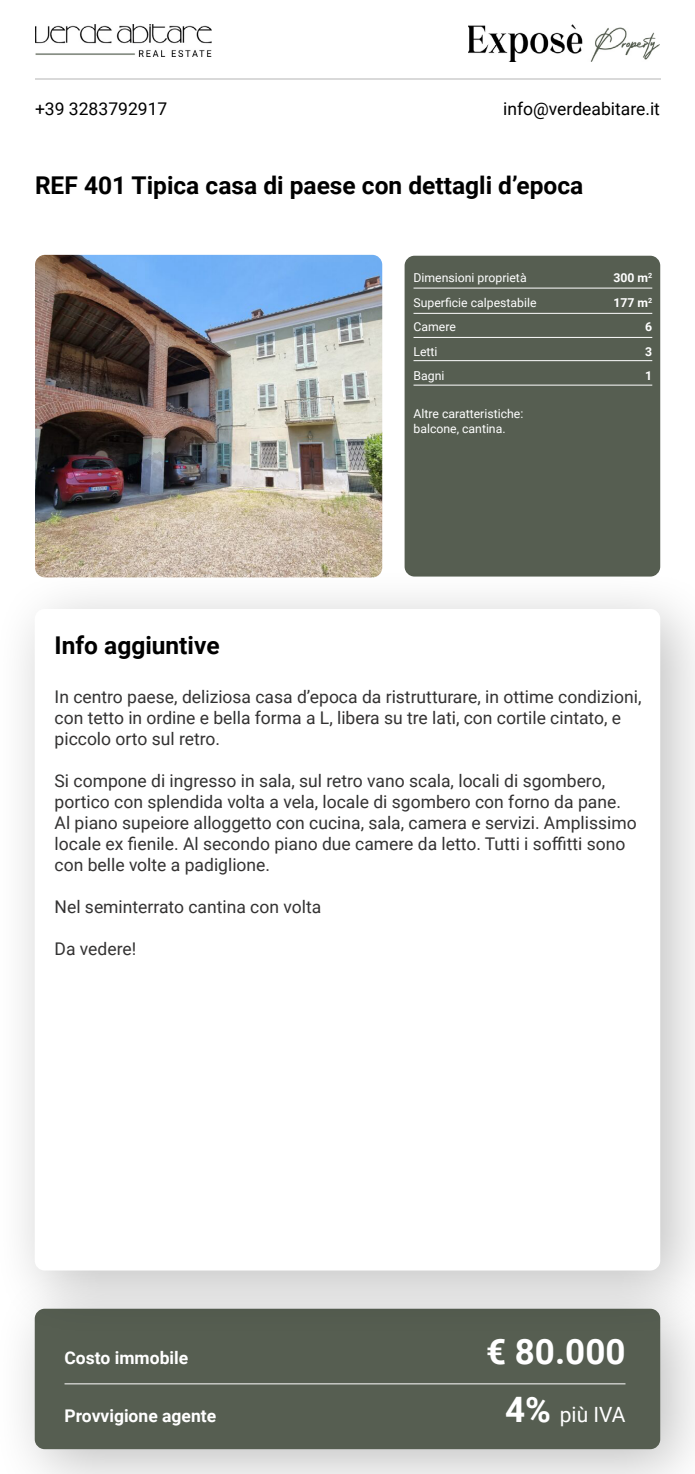
<style>
.page{position:relative;width:695px;height:1474px;background:#fff}
.page>*{position:absolute;margin:0;border:0;box-sizing:border-box;transform-origin:0 0}
.t1{font:700 35px "Roboto";color:#fff}
.t2{font:700 24.5px "Roboto";color:#000}
.t3{font:21px "Roboto";color:#fff}
.t4{font:17.5px/21px "Roboto";color:#333232}
.t5{font:17.5px "Roboto";color:#000}
.t6{font:700 17.5px "Roboto";color:#fff}
.t7{font:12.25px/14.7px "Roboto";color:#fff}
.t8{font:700 12.25px "Roboto";color:#fff}
.s1{font-weight:700;font-size:35px}
</style>
<div class="page">
<img style="left:35px;top:25px;width:176px;height:31px">
<img style="left:469px;top:25px;width:190px;height:36px">
<img style="left:35px;top:255px;width:347px;height:310px">
<div style="left:404px;top:256px;width:256px;height:320px;background:#565e51;border-radius:10px"></div>
<div style="left:0;top:1265px;width:694px;height:208px;background:#000;opacity:.25"></div>
<div style="left:35px;top:1308px;width:625px;height:141px;background:#565e51;border-radius:10px"></div>
<div style="left:0;top:565px;width:694px;height:773px;background:#000;opacity:.25"></div>
<div style="left:35px;top:609px;width:625px;height:661px;background:#fff;border-radius:10px"></div>
<hr style="left:413px;top:288px;width:239px;height:1px;background:#fff">
<hr style="left:413px;top:313px;width:239px;height:1px;background:#fff">
<hr style="left:413px;top:337px;width:239px;height:1px;background:#fff">
<hr style="left:413px;top:360px;width:239px;height:1px;background:#fff">
<hr style="left:64px;top:1383px;width:561px;height:1px;background:#fff">
<hr style="left:413px;top:385px;width:239px;height:1px;background:#fff">
<p class="t5" style="left:35px;top:96px;width:134px">+39 3283792917</p>
<p class="t5" style="left:503px;top:96px;width:158px">info@verdeabitare.it</p>
<h2 class="t2" style="left:35px;top:168px;width:549px">REF 401 Tipica casa di paese con dettagli d’epoca</h2>
<h2 class="t2" style="left:55px;top:627px;width:166px">Info aggiuntive</h2>
<p class="t7" style="left:413px;top:270px;width:115px">Dimensioni proprietà</p>
<p class="t8" style="left:613px;top:269px;width:40px">300 m<sup>2</sup></p>
<p class="t7" style="left:413px;top:294px;width:124px">Superficie calpestabile</p>
<p class="t8" style="left:613px;top:294px;width:40px">177 m<sup>2</sup></p>
<p class="t7" style="left:413px;top:319px;width:44px">Camere</p>
<p class="t8" style="left:645px;top:318px;width:9px">6</p>
<p class="t7" style="left:413px;top:343px;width:26px">Letti</p>
<p class="t8" style="left:645px;top:343px;width:9px">3</p>
<p class="t7" style="left:413px;top:368px;width:32px">Bagni</p>
<p class="t8" style="left:645px;top:367px;width:9px">1</p>
<p class="t7" style="left:413px;top:406px;width:111px">Altre caratteristiche: balcone, cantina.</p>
<p class="t4" style="left:55px;top:685px;width:588px">In centro paese, deliziosa casa d’epoca da ristrutturare, in ottime condizioni, con tetto in ordine e bella forma a L, libera su tre lati, con cortile cintato, e piccolo orto sul retro.</p>
<p class="t4" style="left:55px;top:769px;width:583px">Si compone di ingresso in sala, sul retro vano scala, locali di sgombero, portico con splendida volta a vela, locale di sgombero con forno da pane.<br>Al piano supeiore alloggetto con cucina, sala, camera e servizi. Amplissimo locale ex fienile. Al secondo piano due camere da letto. Tutti i soffitti sono con belle volte a padiglione.</p>
<p class="t4" style="left:55px;top:895px;width:268px">Nel seminterrato cantina con volta</p>
<p class="t4" style="left:55px;top:937px;width:83px">Da vedere!</p>
<p class="t6" style="left:64px;top:1345px;width:125px">Costo immobile</p>
<h1 class="t1" style="left:486px;top:1327px;width:141px">€ 80.000</h1>
<p class="t6" style="left:64px;top:1403px;width:153px">Provvigione agente</p>
<p class="t3" style="left:505px;top:1399px;width:122px"><span class="s1">4%</span> più IVA</p>
</div>
